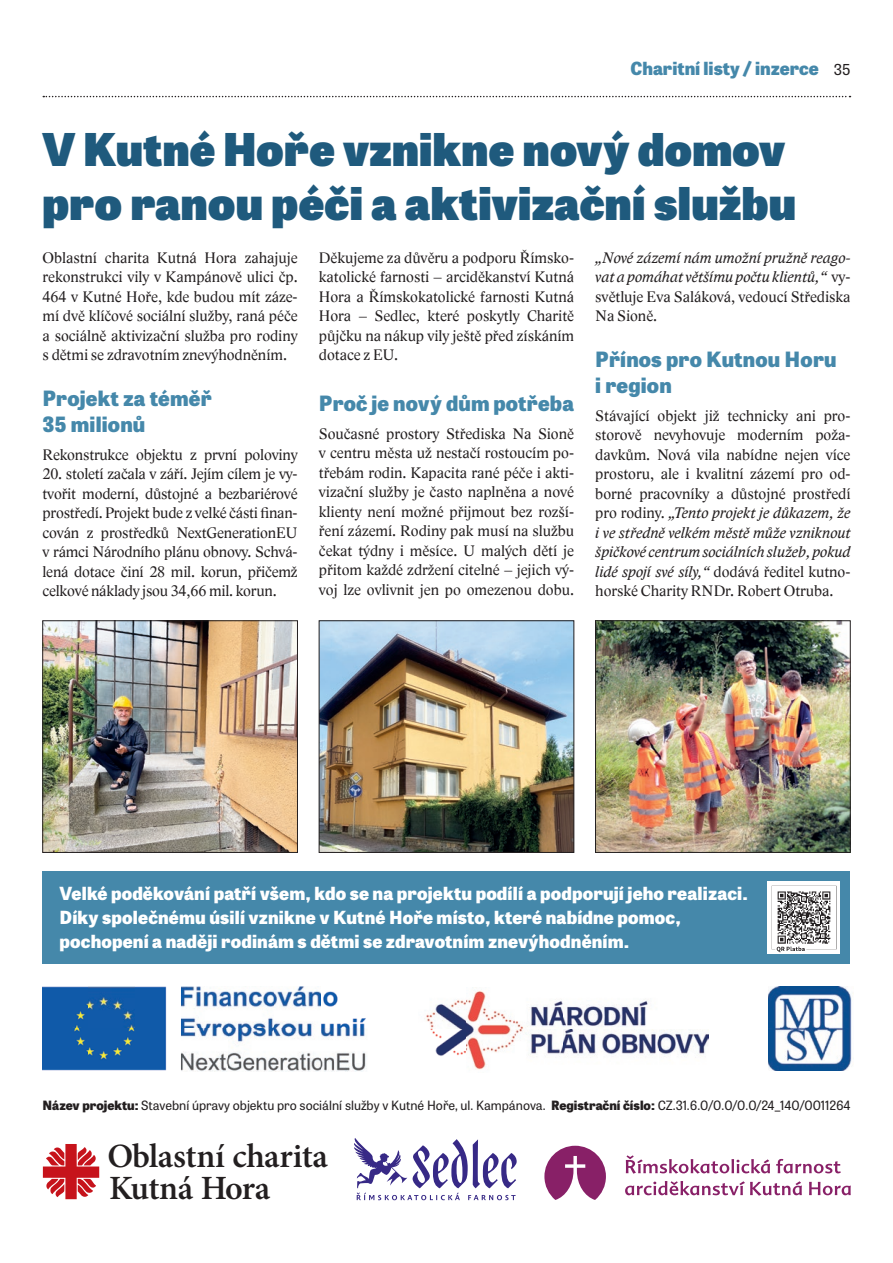
<style>
.page{position:relative;width:893px;height:1263px;background:#fff}
.page>*{position:absolute;margin:0;border:0;box-sizing:border-box;transform-origin:0 0}
.t1{font:800 45px/54px "Tablet Gothic";letter-spacing:.01em;color:#1f5a7d}
.t2{font:600 34.05px/32px "Minion Pro";letter-spacing:-.015em;color:#231f20}
.t3{font:800 21px/25.2px "Tablet Gothic";letter-spacing:.01em;color:#4588aa}
.t4{font:800 18px/23.9px "Tablet Gothic";letter-spacing:.01em;color:#fff}
.t5{font:800 18px "Tablet Gothic";color:#4588aa}
.t6{font:15.75px/19.5px "Lido STFCE";color:#231f20;text-align:justify}
.t7{font:italic 15.75px/19.5px "Lido STFCE";color:#231f20;text-align:justify}
.t8{font:12.75px "Tablet Gothic";color:#231f20}
.s1{font-weight:400;font-size:15px;color:#231f20}
.s2{font-style:normal}
.s3{font-style:italic}
.s4{font-weight:800}
</style>
<div class="page">
<svg style="left:43px;top:96px;width:807px;height:1px"></svg>
<svg style="left:354px;top:1138px;width:163px;height:62px"></svg>
<img style="left:45px;top:622px;width:251px;height:229px">
<div style="left:43px;top:620px;width:255px;height:233px;border:1px solid #231f20"></div>
<img style="left:321px;top:622px;width:251px;height:229px">
<div style="left:319px;top:620px;width:255px;height:233px;border:1px solid #231f20"></div>
<img style="left:597px;top:622px;width:251px;height:229px">
<div style="left:595px;top:620px;width:255px;height:233px;border:1px solid #231f20"></div>
<div style="left:43px;top:871px;width:807px;height:92px;background:#4588aa"></div>
<img style="left:768px;top:881px;width:72px;height:73px">
<img style="left:43px;top:986px;width:323px;height:85px">
<img style="left:768px;top:986px;width:84px;height:85px">
<img style="left:424px;top:987px;width:284px;height:83px">
<svg style="left:43px;top:1144px;width:56px;height:55px"></svg>
<svg style="left:625px;top:1155px;width:226px;height:41px"></svg>
<svg style="left:544px;top:1146px;width:62px;height:54px"></svg>
<p class="t5" style="left:630px;top:55px;width:221px">Charitní listy / inzerce <span class="s1">35</span></p>
<h1 class="t1" style="left:43px;top:120px;width:755px">V Kutné Hoře vznikne nový domov pro ranou péči a aktivizační službu</h1>
<p class="t6" style="left:43px;top:248px;width:257px">Oblastní charita Kutná Hora zahajuje rekonstrukci vily v Kampánově ulici čp.<br>464 v Kutné Hoře, kde budou mít záze&shy;mí dvě klíčové sociální služby, raná péče a sociálně aktivizační služba pro rodiny s dětmi se zdravotním znevýhodněním.</p>
<h3 class="t3" style="left:43px;top:385px;width:171px">Projekt za téměř<br>35 milionů</h3>
<p class="t6" style="left:43px;top:445px;width:257px">Rekonstrukce objektu z první poloviny</p>
<p class="t6" style="left:43px;top:464px;width:257px">20. století začala v září. Jejím cílem je vy&shy;tvořit moderní, důstojné a bezbariérové prostředí. Projekt bude z velké části finan&shy;cován z prostředků NextGenerationEU v rámci Národního plánu obnovy. Schvá&shy;lená dotace činí 28 mil. korun, přičemž celkové náklady jsou 34,66 mil. korun.</p>
<p class="t6" style="left:319px;top:248px;width:257px">Děkujeme za důvěru a podporu Římsko&shy;katolické farnosti – arciděkanství Kutná Hora a Římskokatolické farnosti Kutná Hora – Sedlec, které poskytly Charitě půjčku na nákup vily ještě před získáním dotace z EU.</p>
<h3 class="t3" style="left:319px;top:389px;width:257px">Proč je nový dům potřeba</h3>
<p class="t6" style="left:319px;top:424px;width:257px">Současné prostory Střediska Na Sioně v centru města už nestačí rostoucím po&shy;třebám rodin. Kapacita rané péče i akti&shy;vizační služby je často naplněna a nové klienty není možné přijmout bez rozší&shy;ření zázemí. Rodiny pak musí na službu čekat týdny i měsíce. U malých dětí je přitom každé zdržení citelné – jejich vý&shy;voj lze ovlivnit jen po omezenou dobu.</p>
<p class="t7" style="left:595px;top:248px;width:257px">„Nové zázemí nám umožní pružně reago&shy;vat a pomáhat většímu počtu klientů,“ <span class="s2">vy&shy;světluje Eva Saláková, vedoucí Střediska Na Sioně.</span></p>
<h3 class="t3" style="left:595px;top:346px;width:243px">Přínos pro Kutnou Horu i region</h3>
<p class="t6" style="left:595px;top:406px;width:257px">Stávající objekt již technicky ani pro&shy;storově nevyhovuje moderním poža&shy;davkům. Nová vila nabídne nejen více prostoru, ale i kvalitní zázemí pro od&shy;borné pracovníky a důstojné prostředí pro rodiny. <span class="s3">„Tento projekt je důkazem, že i ve středně velkém městě může vzniknout špičkové centrum sociálních služeb, pokud lidé spojí své síly,“</span> dodává ředitel kutno&shy;horské Charity RNDr. Robert Otruba.</p>
<p class="t4" style="left:60px;top:881px;width:690px">Velké poděkování patří všem, kdo se na projektu podílí a podporují jeho realizaci.<br>Díky společnému úsilí vznikne v Kutné Hoře místo, které nabídne pomoc, pochopení a naději rodinám s dětmi se zdravotním znevýhodněním.</p>
<p class="t8" style="left:43px;top:1097px;width:809px"><span class="s4">Název projektu:</span> Stavební úpravy objektu pro sociální služby v Kutné Hoře, ul. Kampánova. <span class="s4">Registrační číslo:</span> CZ.31.6.0/0.0/0.0/24_140/0011264</p>
<h2 class="t2" style="left:108px;top:1140px;width:222px">Oblastní charita<br>Kutná Hora</h2>
</div>
